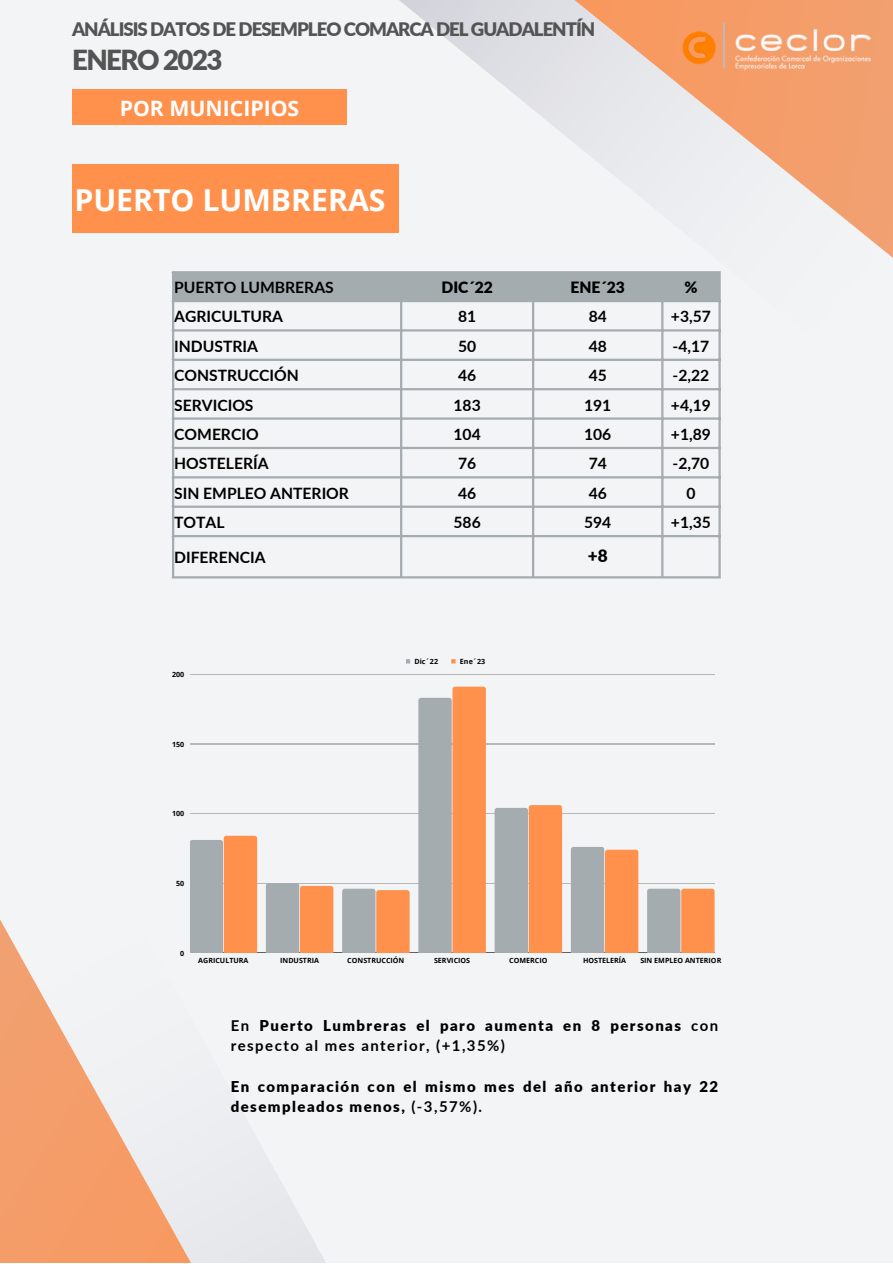
<style>
.page{position:relative;width:893px;height:1264px;background:#fff}
.page>*{position:absolute;margin:0;border:0;box-sizing:border-box;transform-origin:0 0}
.t1{font:700 30.3px "Open Sans";color:#fff}
.t2{font:900 27.6px "Lato";letter-spacing:-.055em;color:#545454}
.t3{font:700 21.3px "Open Sans";color:#fff}
.t4{font:900 18.6px "Lato";letter-spacing:-.055em;color:#545454}
.t5{font:900 17.1px "Lato";color:#000}
.t6{font:700 15.6px "Lato";color:#000}
.t7{font:900 15.6px "Lato";color:#000}
.t8{font:900 15px/20.2px "Lato";letter-spacing:.1em;color:#000}
.t9{font:700 7.2px "Open Sans";color:#000}
.s1{font-weight:700}
</style>
<div class="page">
<div style="left:0;top:0;width:892px;height:1262px;background:#f2f4f5"></div>
<svg style="left:260px;top:887px;width:150px;height:375px"></svg>
<svg style="left:0;top:578px;width:260px;height:684px"></svg>
<svg style="left:351px;top:0;width:196px;height:439px"></svg>
<svg style="left:547px;top:0;width:345px;height:461px"></svg>
<svg style="left:406px;top:659px;width:4px;height:4px"></svg>
<svg style="left:451px;top:659px;width:4px;height:4px"></svg>
<hr style="left:190px;top:674px;width:524px;height:1px;background:#000">
<hr style="left:190px;top:743px;width:524px;height:1px;background:#000">
<hr style="left:190px;top:813px;width:524px;height:1px;background:#000">
<hr style="left:190px;top:883px;width:524px;height:1px;background:#000">
<hr style="left:190px;top:952px;width:524px;height:1px;background:#000">
<svg style="left:190px;top:835px;width:67px;height:117px;background:#d4a181"></svg>
<svg style="left:266px;top:883px;width:67px;height:5px"></svg>
<svg style="left:342px;top:888px;width:67px;height:4px"></svg>
<svg style="left:418px;top:686px;width:68px;height:266px;background:#d2a284"></svg>
<svg style="left:494px;top:805px;width:68px;height:147px;background:#d3a283"></svg>
<svg style="left:571px;top:847px;width:67px;height:105px;background:#d2a081"></svg>
<svg style="left:647px;top:888px;width:67px;height:64px;background:#d2a081"></svg>
<div style="left:72px;top:89px;width:275px;height:36px;background:#ff914d"></div>
<div style="left:72px;top:164px;width:327px;height:68px;background:#ff914d"></div>
<div style="left:174px;top:273px;width:544px;height:27px;background:#a5acaf"></div>
<hr style="left:172px;top:273px;width:2px;height:303px;background:#a5acaf">
<hr style="left:400px;top:273px;width:2px;height:303px;background:#a5acaf">
<hr style="left:532px;top:273px;width:2px;height:303px;background:#a5acaf">
<hr style="left:661px;top:273px;width:2px;height:303px;background:#a5acaf">
<hr style="left:718px;top:273px;width:2px;height:303px;background:#a5acaf">
<hr style="left:172px;top:271px;width:548px;height:2px;background:#a5acaf">
<hr style="left:172px;top:300px;width:548px;height:2px;background:#a5acaf">
<hr style="left:172px;top:329px;width:548px;height:2px;background:#a5acaf">
<hr style="left:172px;top:359px;width:548px;height:2px;background:#a5acaf">
<hr style="left:172px;top:388px;width:548px;height:2px;background:#a5acaf">
<hr style="left:172px;top:417px;width:548px;height:3px;background:#a5acaf">
<hr style="left:172px;top:447px;width:548px;height:2px;background:#a5acaf">
<hr style="left:172px;top:476px;width:548px;height:2px;background:#a5acaf">
<hr style="left:172px;top:505px;width:548px;height:3px;background:#a5acaf">
<hr style="left:172px;top:535px;width:548px;height:2px;background:#a5acaf">
<hr style="left:172px;top:576px;width:548px;height:2px;background:#a5acaf">
<img style="left:671px;top:19px;width:212px;height:55px">
<p class="t4" style="left:72px;top:18px;width:524px">ANÁLISIS DATOS DE DESEMPLEO COMARCA DEL GUADALENTÍN</p>
<h2 class="t2" style="left:72px;top:43px;width:152px">ENERO 2023</h2>
<h3 class="t3" style="left:120px;top:93px;width:181px">POR MUNICIPIOS</h3>
<h1 class="t1" style="left:74px;top:179px;width:312px">PUERTO LUMBRERAS</h1>
<p class="t6" style="left:174px;top:277px;width:161px">PUERTO LUMBRERAS</p>
<p class="t7" style="left:441px;top:277px;width:53px">DIC´22</p>
<p class="t7" style="left:570px;top:277px;width:56px">ENE´23</p>
<p class="t7" style="left:684px;top:277px;width:15px">%</p>
<p class="t6" style="left:174px;top:307px;width:110px">AGRICULTURA</p>
<p class="t6" style="left:458px;top:307px;width:20px">81</p>
<p class="t6" style="left:588px;top:307px;width:20px">84</p>
<p class="t6" style="left:671px;top:307px;width:41px">+3,57</p>
<p class="t6" style="left:174px;top:336px;width:85px">INDUSTRIA</p>
<p class="t6" style="left:458px;top:336px;width:20px">50</p>
<p class="t6" style="left:588px;top:336px;width:20px">48</p>
<p class="t6" style="left:672px;top:336px;width:38px">-4,17</p>
<p class="t6" style="left:174px;top:366px;width:126px">CONSTRUCCIÓN</p>
<p class="t6" style="left:458px;top:366px;width:20px">46</p>
<p class="t6" style="left:588px;top:366px;width:20px">45</p>
<p class="t6" style="left:672px;top:366px;width:38px">-2,22</p>
<p class="t6" style="left:174px;top:395px;width:81px">SERVICIOS</p>
<p class="t6" style="left:453px;top:395px;width:29px">183</p>
<p class="t6" style="left:584px;top:395px;width:29px">191</p>
<p class="t6" style="left:671px;top:395px;width:41px">+4,19</p>
<p class="t6" style="left:174px;top:424px;width:86px">COMERCIO</p>
<p class="t6" style="left:453px;top:424px;width:29px">104</p>
<p class="t6" style="left:584px;top:424px;width:29px">106</p>
<p class="t6" style="left:671px;top:424px;width:41px">+1,89</p>
<p class="t6" style="left:174px;top:454px;width:96px">HOSTELERÍA</p>
<p class="t6" style="left:458px;top:454px;width:20px">76</p>
<p class="t6" style="left:588px;top:454px;width:20px">74</p>
<p class="t6" style="left:672px;top:454px;width:38px">-2,70</p>
<p class="t6" style="left:174px;top:483px;width:176px">SIN EMPLEO ANTERIOR</p>
<p class="t6" style="left:458px;top:483px;width:20px">46</p>
<p class="t6" style="left:588px;top:483px;width:20px">46</p>
<p class="t6" style="left:686px;top:483px;width:11px">0</p>
<p class="t6" style="left:174px;top:512px;width:52px">TOTAL</p>
<p class="t6" style="left:453px;top:512px;width:29px">586</p>
<p class="t6" style="left:584px;top:512px;width:29px">594</p>
<p class="t6" style="left:671px;top:512px;width:41px">+1,35</p>
<p class="t6" style="left:174px;top:547px;width:93px">DIFERENCIA</p>
<p class="t5" style="left:587px;top:545px;width:21px">+8</p>
<p class="t9" style="left:172px;top:669px;width:14px">200</p>
<p class="t9" style="left:172px;top:739px;width:14px">150</p>
<p class="t9" style="left:414px;top:656px;width:25px">Dic´22</p>
<p class="t9" style="left:460px;top:656px;width:27px">Ene´23</p>
<p class="t9" style="left:172px;top:808px;width:14px">100</p>
<p class="t9" style="left:176px;top:878px;width:10px">50</p>
<p class="t9" style="left:180px;top:948px;width:6px">0</p>
<p class="t9" style="left:198px;top:955px;width:52px">AGRICULTURA</p>
<p class="t9" style="left:280px;top:955px;width:40px">INDUSTRIA</p>
<p class="t9" style="left:347px;top:955px;width:59px">CONSTRUCCIÓN</p>
<p class="t9" style="left:434px;top:955px;width:38px">SERVICIOS</p>
<p class="t9" style="left:509px;top:955px;width:40px">COMERCIO</p>
<p class="t9" style="left:583px;top:955px;width:45px">HOSTELERÍA</p>
<p class="t9" style="left:640px;top:955px;width:82px">SIN EMPLEO ANTERIOR</p>
<p class="t8" style="left:231px;top:1015px;width:489px"><span class="s1">En</span> Puerto Lumbreras el paro aumenta en 8 personas <span class="s1">con respecto al mes anterior, (+1,35%)</span></p>
<p class="t8" style="left:231px;top:1075px;width:489px">En comparación con el mismo mes del año anterior hay 22 desempleados menos, <span class="s1">(-3,57%).</span></p>
</div>
